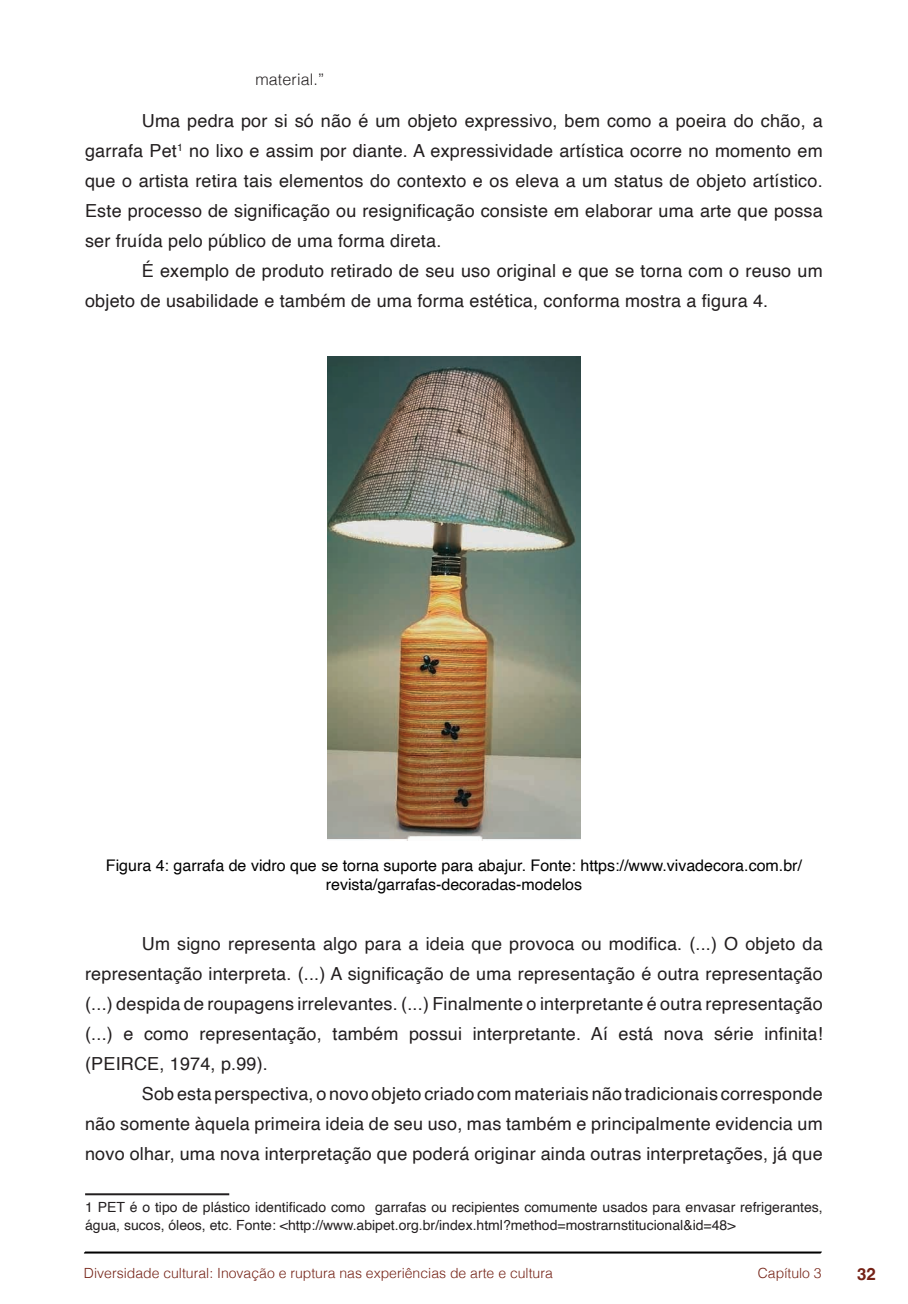
<style>
.page{position:relative;width:908px;height:1304px;background:#fff}
.page>*{position:absolute;margin:0;border:0;box-sizing:border-box;transform-origin:0 0}
.t1{font:18px/30px "Helvetica";letter-spacing:.01em;color:#231f20;text-align:justify}
.t2{font:700 16.8px "Helvetica";color:#752317}
.t3{font:16px/19.2px "Helvetica";color:#000;text-align:center}
.t4{font:300 16px "Helvetica";letter-spacing:.01em;color:#231f20}
.t5{font:14px/18px "Helvetica";color:#231f20}
.t6{font:300 14px "Helvetica";color:#752317}
</style>
<div class="page">
<svg style="left:84px;top:1251px;width:737px;height:3px;background:#515151"></svg>
<img style="left:327px;top:357px;width:253px;height:483px">
<hr style="left:85px;top:1193px;width:144px;height:2px;background:#231f20">
<p class="t4" style="left:255px;top:66px;width:71px">material.”</p>
<p class="t1" style="left:85px;top:106px;width:738px;text-indent:57px">Uma pedra por si só não é um objeto expressivo, bem como a poeira do chão, a garrafa Pet<sup>1</sup> no lixo e assim por diante. A expressividade artística ocorre no momento em que o artista retira tais elementos do contexto e os eleva a um status de objeto artístico.<br>Este processo de significação ou resignificação consiste em elaborar uma arte que possa ser fruída pelo público de uma forma direta.</p>
<p class="t1" style="left:85px;top:256px;width:738px;text-indent:57px">É exemplo de produto retirado de seu uso original e que se torna com o reuso um objeto de usabilidade e também de uma forma estética, conforma mostra a figura 4.</p>
<p class="t3" style="left:106px;top:856px;width:697px">Figura 4: garrafa de vidro que se torna suporte para abajur. Fonte: https://www.vivadecora.com.br/ revista/garrafas-decoradas-modelos</p>
<p class="t1" style="left:85px;top:929px;width:738px;text-indent:57px">Um signo representa algo para a ideia que provoca ou modifica. (...) O objeto da representação interpreta. (...) A significação de uma representação é outra representação (...) despida de roupagens irrelevantes. (...) Finalmente o interpretante é outra representação (...) e como representação, também possui interpretante. Aí está nova série infinita! (PEIRCE, 1974, p.99).</p>
<p class="t1" style="left:85px;top:1079px;width:738px;text-indent:57px">Sob esta perspectiva, o novo objeto criado com materiais não tradicionais corresponde não somente àquela primeira ideia de seu uso, mas também e principalmente evidencia um novo olhar, uma nova interpretação que poderá originar ainda outras interpretações, já que</p>
<p class="t5" style="left:85px;top:1199px;width:738px">1 PET é o tipo de plástico identificado como garrafas ou recipientes comumente usados para envasar refrigerantes, água, sucos, óleos, etc. Fonte: &lt;http://www.abipet.org.br/index.html?method=mostrarnstitucional&amp;id=48&gt;</p>
<p class="t6" style="left:84px;top:1261px;width:470px">Diversidade cultural: Inovação e ruptura nas experiências de arte e cultura</p>
<p class="t6" style="left:757px;top:1261px;width:65px">Capítulo 3</p>
<p class="t2" style="left:856px;top:1264px;width:20px">32</p>
</div>
